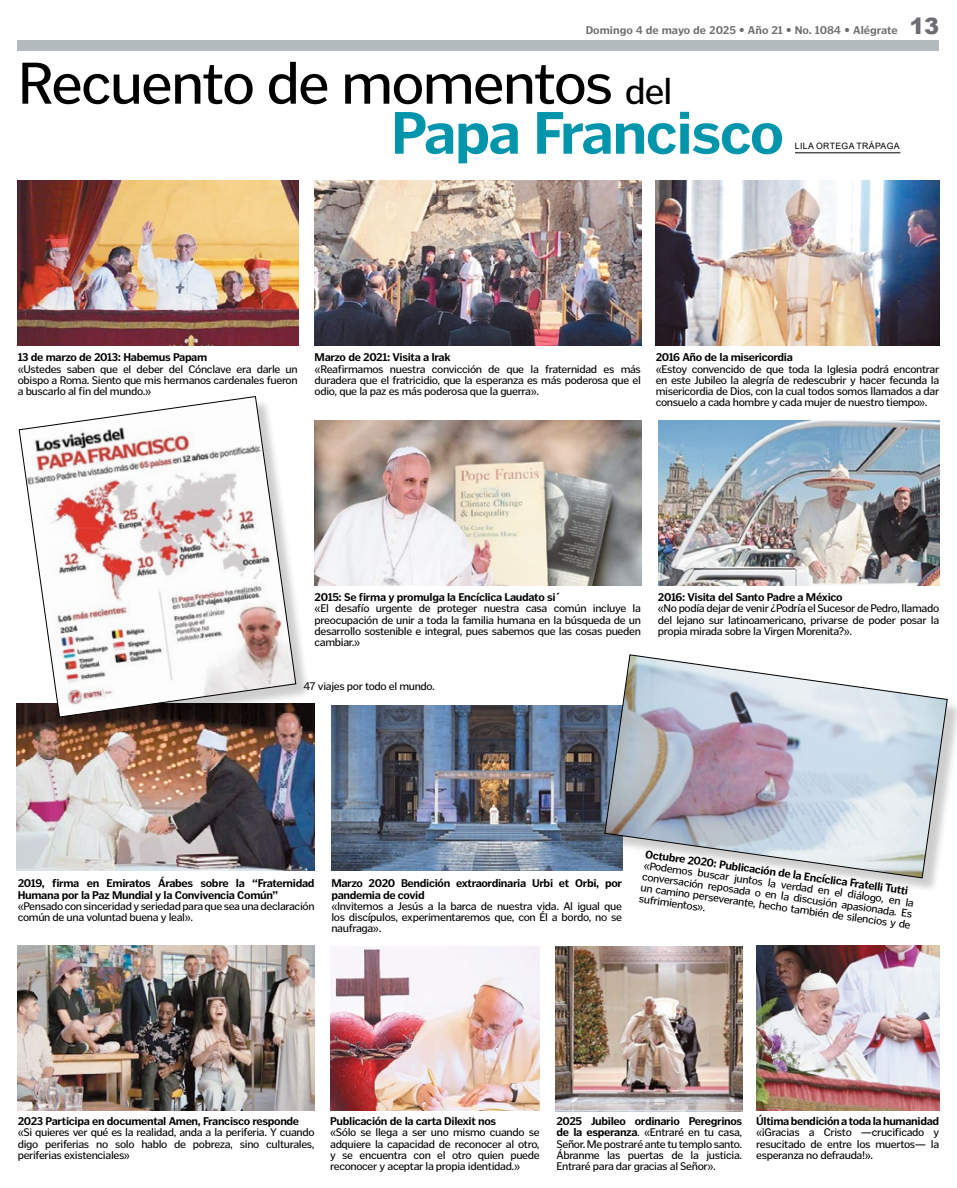
<style>
.page{position:relative;width:957px;height:1188px;background:#fff}
.page>*{position:absolute;margin:0;border:0;box-sizing:border-box;transform-origin:0 0}
.t1{font:60px/50px "Poynter Gothic Text";letter-spacing:-.03em;color:#000}
.t2{font:11.25px/11.2px "Poynter Gothic Text";letter-spacing:-.03em;color:#000;text-align:justify}
.t3{font:700 11.25px/11.2px "Poynter Gothic Text";letter-spacing:-.03em;color:#000}
.t4{font:700 11.25px "Poynter Gothic Text";color:#6d6e71}
.t5{font:8.75px "Arial";letter-spacing:.035em;color:#000}
.s1{font-family:"Arial";font-weight:900;font-size:22.5px}
.s2{font-size:37.5px}
.s3{font-weight:700;color:#0095aa}
.s4{font-weight:700}
</style>
<div class="page">
<img style="left:16px;top:703px;width:299px;height:167px">
<hr style="left:795px;top:152px;width:105px;height:1px;background:#000">
<div style="left:18px;top:40px;width:921px;height:10px;background:#b4bbbf"></div>
<img style="left:18px;top:180px;width:281px;height:165px">
<img style="left:315px;top:180px;width:326px;height:165px">
<img style="left:656px;top:180px;width:283px;height:165px">
<div style="left:21px;top:398px;width:290px;height:334px;background:#000;opacity:.2"></div>
<svg style="left:19px;top:396px;width:277px;height:321px"></svg>
<img style="left:315px;top:420px;width:326px;height:165px">
<img style="left:658px;top:420px;width:281px;height:165px">
<img style="left:332px;top:705px;width:272px;height:165px">
<div style="left:607px;top:656px;width:350px;height:237px;background:#000;opacity:.2"></div>
<svg style="left:604px;top:654px;width:344px;height:224px"></svg>
<img style="left:18px;top:945px;width:297px;height:165px">
<img style="left:330px;top:946px;width:210px;height:164px">
<img style="left:555px;top:946px;width:187px;height:165px">
<img style="left:756px;top:945px;width:183px;height:165px">
<p class="t4" style="left:586px;top:24px;width:355px">Domingo 4 de mayo de 2025 • Año 21 • No. 1084 • Alégrate <span class="s1">13</span></p>
<h1 class="t1" style="left:391px;top:58px;width:395px;text-indent:-373px">Recuento de momentos <span class="s2">del<br></span><span class="s3">Papa Francisco</span></h1>
<p class="t5" style="left:795px;top:140px;width:106px">LILA ORTEGA TRÁPAGA</p>
<p class="t3" style="left:18px;top:351px;width:191px">13 de marzo de 2013: Habemus Papam</p>
<p class="t2" style="left:18px;top:363px;width:281px">«Ustedes saben que el deber del Cónclave era darle un obispo a Roma. Siento que mis hermanos cardenales fueron a buscarlo al fin del mundo.»</p>
<p class="t3" style="left:315px;top:351px;width:137px">Marzo de 2021: Visita a Irak</p>
<p class="t2" style="left:315px;top:363px;width:328px">«Reafirmamos nuestra convicción de que la fraternidad es más duradera que el fratricidio, que la esperanza es más poderosa que el odio, que la paz es más poderosa que la guerra».</p>
<p class="t3" style="left:656px;top:351px;width:139px">2016 Año de la misericordia</p>
<p class="t2" style="left:656px;top:363px;width:285px">«Estoy convencido de que toda la Iglesia podrá encontrar en este Jubileo la alegría de redescubrir y hacer fecunda la misericordia de Dios, con la cual todos somos llamados a dar consuelo a cada hombre y cada mujer de nuestro tiempo».</p>
<p class="t3" style="left:315px;top:591px;width:248px">2015: Se firma y promulga la Encíclica Laudato si´</p>
<p class="t2" style="left:315px;top:602px;width:328px">«El desafío urgente de proteger nuestra casa común incluye la preocupación de unir a toda la familia humana en la búsqueda de un desarrollo sostenible e integral, pues sabemos que las cosas pueden cambiar.»</p>
<p class="t2" style="left:303px;top:680px;width:133px">47 viajes por todo el mundo.</p>
<p class="t3" style="left:658px;top:591px;width:186px">2016: Visita del Santo Padre a México</p>
<p class="t2" style="left:658px;top:602px;width:283px">«No podía dejar de venir ¿Podría el Sucesor de Pedro, llamado del lejano sur latinoamericano, privarse de poder posar la propia mirada sobre la Virgen Morenita?».</p>
<p class="t3" style="left:18px;top:877px;width:298px">2019, firma en Emiratos Árabes sobre la “Fraternidad<br>Humana por la Paz Mundial y la Convivencia Común”</p>
<p class="t2" style="left:18px;top:900px;width:298px">«Pensado con sinceridad y seriedad para que sea una declaración común de una voluntad buena y leal».</p>
<p class="t3" style="left:331px;top:877px;width:292px">Marzo 2020 Bendición extraordinaria Urbi et Orbi, por pandemia de covid</p>
<p class="t2" style="left:331px;top:900px;width:292px">«Invitemos a Jesús a la barca de nuestra vida. Al igual que los discípulos, experimentaremos que, con Él a bordo, no se naufraga».</p>
<p class="t3" style="left:646px;top:847px;width:267px;rotate:8deg">Octubre 2020: Publicación de la Encíclica Fratelli Tutti</p>
<p class="t2" style="left:644px;top:859px;width:274px;rotate:8deg">«Podemos buscar juntos la verdad en el diálogo, en la conversación reposada o en la discusión apasionada. Es un camino perseverante, hecho también de silencios y de sufrimientos».</p>
<p class="t3" style="left:18px;top:1115px;width:283px">2023 Participa en documental Amen, Francisco responde</p>
<p class="t2" style="left:18px;top:1126px;width:298px">«Si quieres ver qué es la realidad, anda a la periferia. Y cuando digo periferias no solo hablo de pobreza, sino culturales, periferias existenciales»</p>
<p class="t3" style="left:330px;top:1115px;width:168px">Publicación de la carta Dilexit nos</p>
<p class="t2" style="left:330px;top:1126px;width:211px">«Sólo se llega a ser uno mismo cuando se adquiere la capacidad de reconocer al otro, y se encuentra con el otro quien puede reconocer y aceptar la propia identidad.»</p>
<p class="t2" style="left:556px;top:1115px;width:187px"><span class="s4">2025 Jubileo ordinario Peregrinos de la esperanza</span>. «Entraré en tu casa, Señor. Me postraré ante tu templo santo.<br>Ábranme las puertas de la justicia.<br>Entraré para dar gracias al Señor».</p>
<p class="t3" style="left:756px;top:1115px;width:185px">Última bendición a toda la humanidad</p>
<p class="t2" style="left:756px;top:1126px;width:185px">«¡Gracias a Cristo —crucificado y resucitado de entre los muertos— la esperanza no defrauda!».</p>
</div>
